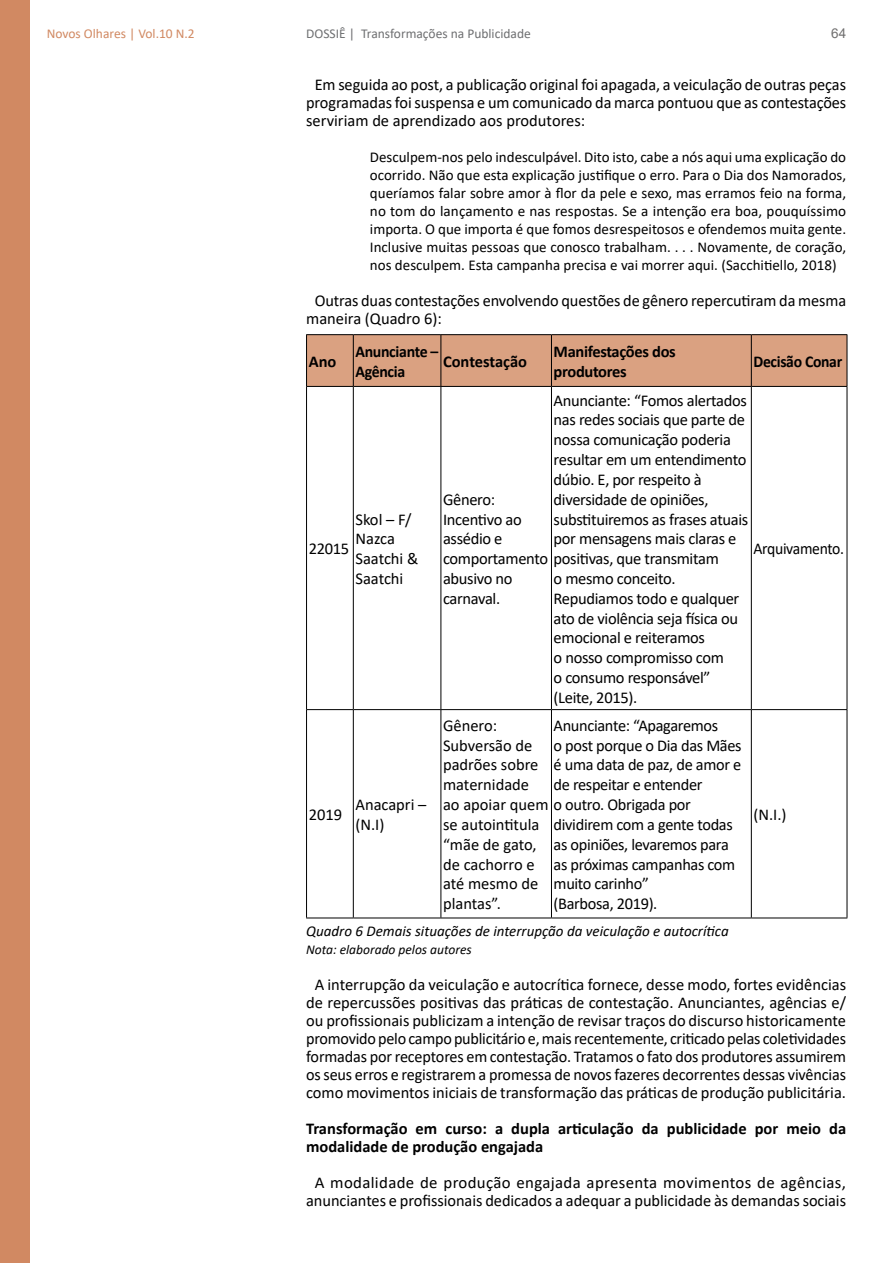
<style>
.page{position:relative;width:893px;height:1263px;background:#fff}
.page>*{position:absolute;margin:0;border:0;box-sizing:border-box;transform-origin:0 0}
.t1{font:16.5px/19.8px "Calibri";letter-spacing:-.015em;color:#000}
.t2{font:700 16.5px/18px "Calibri";color:#000}
.t3{font:700 16.5px/19.8px "Calibri";letter-spacing:-.02em;color:#000}
.t4{font:700 16.5px/19.8px "Calibri";letter-spacing:-.02em;color:#000;scale:.96 1}
.t5{font:16.5px "Calibri";letter-spacing:-.015em;color:#000;scale:.95 1}
.t6{font:700 16.5px "Calibri";letter-spacing:-.02em;color:#000;scale:.95 1}
.t7{font:15px/18px "Calibri";color:#000;text-align:justify}
.t8{font:italic 15px "Calibri";color:#000}
.t9{font:13.5px "Calibri";color:#6e6f71}
.t10{font:italic 13.5px "Calibri";color:#000}
.t11{font:13.5px "Calibri";color:#d18962}
.t12{font:13.5px "Arial";color:#706f6f}
</style>
<div class="page">
<div style="left:0;top:0;width:30px;height:1263px;background:#d18962"></div>
<div style="left:307px;top:335px;width:540px;height:51px;background:#daa181"></div>
<hr style="left:306px;top:334px;width:47px;height:1px;background:#000">
<hr style="left:306px;top:335px;width:1px;height:51px;background:#000">
<hr style="left:353px;top:334px;width:88px;height:1px;background:#000">
<hr style="left:353px;top:335px;width:1px;height:51px;background:#000">
<hr style="left:441px;top:334px;width:110px;height:1px;background:#000">
<hr style="left:441px;top:335px;width:1px;height:51px;background:#000">
<hr style="left:551px;top:334px;width:200px;height:1px;background:#000">
<hr style="left:551px;top:335px;width:1px;height:51px;background:#000">
<hr style="left:751px;top:334px;width:96px;height:1px;background:#000">
<hr style="left:751px;top:335px;width:1px;height:51px;background:#000">
<hr style="left:847px;top:335px;width:1px;height:51px;background:#000">
<hr style="left:306px;top:387px;width:1px;height:322px;background:#000">
<hr style="left:353px;top:387px;width:1px;height:322px;background:#000">
<hr style="left:441px;top:387px;width:1px;height:322px;background:#000">
<hr style="left:551px;top:387px;width:1px;height:322px;background:#000">
<hr style="left:751px;top:387px;width:1px;height:322px;background:#000">
<hr style="left:847px;top:387px;width:1px;height:322px;background:#000">
<hr style="left:306px;top:709px;width:47px;height:1px;background:#000">
<hr style="left:306px;top:710px;width:1px;height:207px;background:#000">
<hr style="left:353px;top:709px;width:88px;height:1px;background:#000">
<hr style="left:353px;top:710px;width:1px;height:207px;background:#000">
<hr style="left:441px;top:709px;width:110px;height:1px;background:#000">
<hr style="left:441px;top:710px;width:1px;height:207px;background:#000">
<hr style="left:551px;top:709px;width:200px;height:1px;background:#000">
<hr style="left:551px;top:710px;width:1px;height:207px;background:#000">
<hr style="left:751px;top:709px;width:96px;height:1px;background:#000">
<hr style="left:751px;top:710px;width:1px;height:207px;background:#000">
<hr style="left:847px;top:710px;width:1px;height:207px;background:#000">
<hr style="left:306px;top:917px;width:47px;height:1px;background:#000">
<hr style="left:353px;top:917px;width:88px;height:1px;background:#000">
<hr style="left:441px;top:917px;width:110px;height:1px;background:#000">
<hr style="left:551px;top:917px;width:200px;height:1px;background:#000">
<hr style="left:751px;top:917px;width:96px;height:1px;background:#000">
<hr style="left:306px;top:386px;width:47px;height:1px;background:#000">
<hr style="left:353px;top:386px;width:88px;height:1px;background:#000">
<hr style="left:441px;top:386px;width:110px;height:1px;background:#000">
<hr style="left:551px;top:386px;width:200px;height:1px;background:#000">
<hr style="left:751px;top:386px;width:96px;height:1px;background:#000">
<p class="t11" style="left:47px;top:24px;width:150px">Novos Olhares | Vol.10 N.2</p>
<p class="t9" style="left:306px;top:24px;width:226px">DOSSIÊ | Transformações na Publicidade</p>
<p class="t12" style="left:831px;top:24px;width:17px">64</p>
<p class="t1" style="left:306px;top:75px;width:542px;line-height:18px;text-align:justify;text-indent:9px">Em seguida ao post, a publicação original foi apagada, a veiculação de outras peças programadas foi suspensa e um comunicado da marca pontuou que as contestações serviriam de aprendizado aos produtores:</p>
<p class="t7" style="left:370px;top:148px;width:478px">Desculpem-nos pelo indesculpável. Dito isto, cabe a nós aqui uma explicação do ocorrido. Não que esta explicação justifique o erro. Para o Dia dos Namorados, queríamos falar sobre amor à flor da pele e sexo, mas erramos feio na forma, no tom do lançamento e nas respostas. Se a intenção era boa, pouquíssimo importa. O que importa é que fomos desrespeitosos e ofendemos muita gente.<br>Inclusive muitas pessoas que conosco trabalham. . . . Novamente, de coração, nos desculpem. Esta campanha precisa e vai morrer aqui. (Sacchitiello, 2018)</p>
<p class="t1" style="left:306px;top:291px;width:541px;line-height:18px;text-indent:9px">Outras duas contestações envolvendo questões de gênero repercutiram da mesma maneira (Quadro 6):</p>
<p class="t2" style="left:309px;top:352px;width:29px">Ano</p>
<p class="t4" style="left:355px;top:341px;width:88px">Anunciante –<br>Agência</p>
<p class="t2" style="left:443px;top:352px;width:86px">Contestação</p>
<p class="t3" style="left:554px;top:341px;width:124px">Manifestações dos produtores</p>
<p class="t6" style="left:753px;top:350px;width:95px">Decisão Conar</p>
<p class="t1" style="left:355px;top:509px;width:64px">Skol – F/<br>Nazca<br>Saatchi &amp;<br>Saatchi</p>
<p class="t1" style="left:309px;top:538px;width:42px">22015</p>
<p class="t1" style="left:309px;top:804px;width:35px">2019</p>
<p class="t1" style="left:355px;top:794px;width:73px">Anacapri – (N.I)</p>
<p class="t1" style="left:554px;top:390px;width:196px">Anunciante: “Fomos alertados nas redes sociais que parte de nossa comunicação poderia resultar em um entendimento dúbio. E, por respeito à diversidade de opiniões, substituiremos as frases atuais por mensagens mais claras e</p>
<p class="t1" style="left:554px;top:568px;width:187px">o mesmo conceito.<br>Repudiamos todo e qualquer ato de violência seja física ou emocional e reiteramos<br>o nosso compromisso com<br>o consumo responsável” (Leite, 2015).</p>
<p class="t1" style="left:443px;top:489px;width:277px">Gênero:<br>Incentivo ao<br>assédio e<br>comportamento positivas, que transmitam abusivo no<br>carnaval.</p>
<p class="t5" style="left:753px;top:537px;width:97px">Arquivamento.</p>
<p class="t1" style="left:443px;top:715px;width:249px">Gênero:<br>Subversão de<br>padrões sobre<br>maternidade<br>ao apoiar quem o outro. Obrigada por se autointitula<br>“mãe de gato,<br>de cachorro e<br>até mesmo de<br>plantas”.</p>
<p class="t1" style="left:554px;top:715px;width:190px">Anunciante: “Apagaremos<br>o post porque o Dia das Mães é uma data de paz, de amor e de respeitar e entender</p>
<p class="t1" style="left:554px;top:814px;width:183px">dividirem com a gente todas as opiniões, levaremos para as próximas campanhas com muito carinho”<br>(Barbosa, 2019).</p>
<p class="t1" style="left:753px;top:804px;width:35px">(N.I.)</p>
<p class="t8" style="left:306px;top:921px;width:424px">Quadro 6 Demais situações de interrupção da veiculação e autocrítica</p>
<p class="t10" style="left:306px;top:940px;width:167px">Nota: elaborado pelos autores</p>
<p class="t1" style="left:306px;top:975px;width:541px;line-height:18px;text-align:center">A interrupção da veiculação e autocrítica fornece, desse modo, fortes evidências de repercussões positivas das práticas de contestação. Anunciantes, agências e/ ou profissionais publicizam a intenção de revisar traços do discurso historicamente promovido pelo campo publicitário e, mais recentemente, criticado pelas coletividades formadas por receptores em contestação. Tratamos o fato dos produtores assumirem os seus erros e registrarem a promessa de novos fazeres decorrentes dessas vivências como movimentos iniciais de transformação das práticas de produção publicitária.</p>
<p class="t2" style="left:306px;top:1119px;width:542px">Transformação em curso: a dupla articulação da publicidade por meio da modalidade de produção engajada</p>
<p class="t1" style="left:306px;top:1173px;width:541px;line-height:18px;text-align:center">A modalidade de produção engajada apresenta movimentos de agências, anunciantes e profissionais dedicados a adequar a publicidade às demandas sociais</p>
</div>
